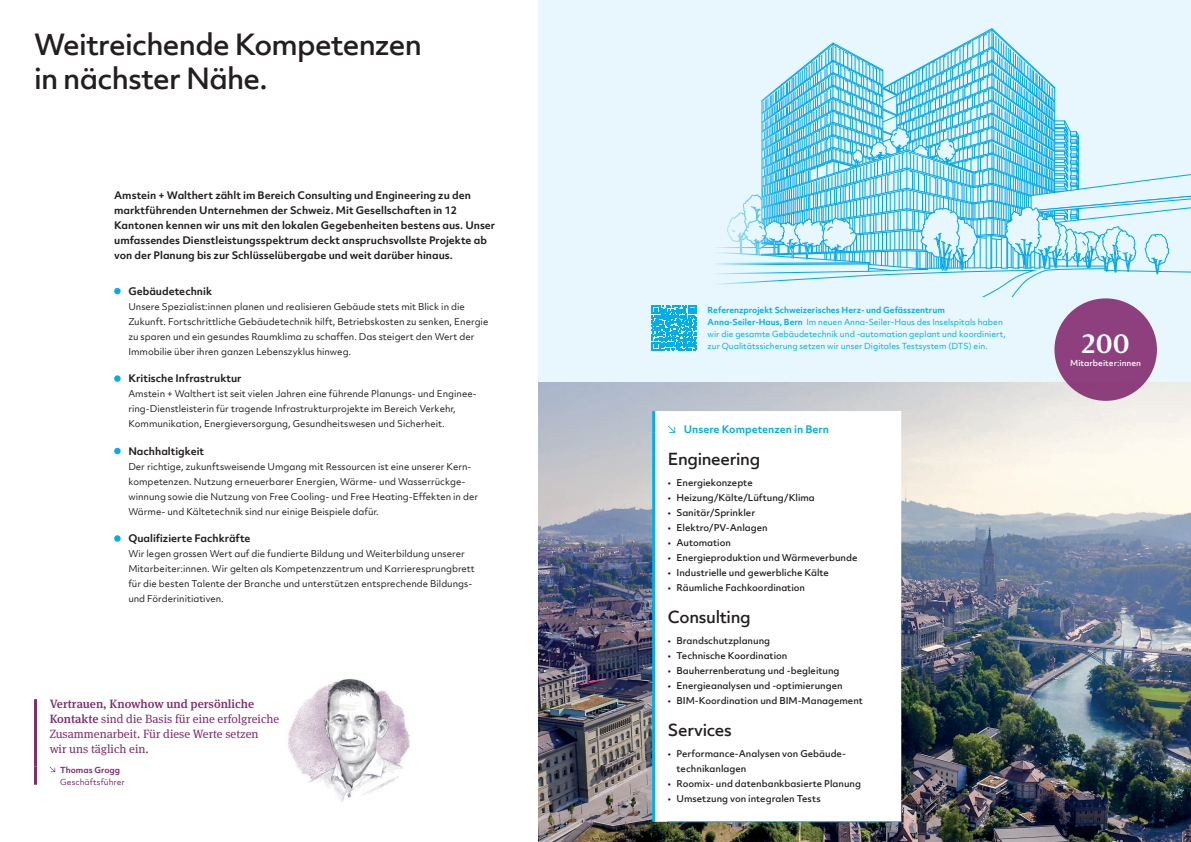
<style>
.page{position:relative;width:1191px;height:842px;background:#fff}
.page>*{position:absolute;margin:0;border:0;box-sizing:border-box;transform-origin:0 0}
.t1{font:500 28px/33.6px "Objektiv Mk 2";letter-spacing:-.025em;color:#231f20}
.t2{font:500 28px "Meta Serif OT";color:#fff}
.t3{font:500 16px "Objektiv Mk 2";letter-spacing:-.025em;color:#231f20}
.t4{font:12px/15px "Meta Serif OT";color:#832c6f}
.t5{font:700 10px/15px "Objektiv Mk 2";color:#231f20}
.t6{font:700 10px "Objektiv Mk 2";color:#00aeef}
.t7{font:9px/15px "Objektiv Mk 2";color:#231f20}
.t8{font:500 9px/15px "Objektiv Mk 2";color:#231f20}
.t9{font:8px/12px "Objektiv Mk 2";color:#00aeef}
.t10{font:500 8px "Objektiv Mk 2";color:#fff}
.t11{font:8px "Objektiv Mk 2";color:#832c6f}
.t12{font:700 8px "Objektiv Mk 2";color:#832c6f}
.s1{font-weight:500}
.s2{font-weight:700}
</style>
<div class="page">
<div style="left:539px;top:0;width:652px;height:842px;background:#e8f6fd"></div>
<img style="left:288px;top:679px;width:121px;height:123px">
<hr style="left:34px;top:699px;width:3px;height:68px;background:#832c6f">
<hr style="left:34px;top:767px;width:3px;height:18px;background:#832c6f">
<svg style="left:50px;top:767px;width:5px;height:5px"></svg>
<div style="left:114px;top:288px;width:7px;height:6px;background:#00aeef;border-radius:50%"></div>
<div style="left:114px;top:375px;width:7px;height:7px;background:#00aeef;border-radius:50%"></div>
<div style="left:114px;top:448px;width:7px;height:6px;background:#00aeef;border-radius:50%"></div>
<svg style="left:114px;top:535px;width:7px;height:7px"></svg>
<svg style="left:651px;top:305px;width:45px;height:45px"></svg>
<svg style="left:715px;top:28px;width:476px;height:269px"></svg>
<img style="left:539px;top:383px;width:652px;height:459px">
<div style="left:1054px;top:298px;width:103px;height:103px;background:#8d407d;border-radius:50%"></div>
<div style="left:655px;top:411px;width:246px;height:411px;background:#fff"></div>
<svg style="left:668px;top:822px;width:16px;height:1px"></svg>
<hr style="left:684px;top:822px;width:217px;height:1px;background:#00aeef">
<hr style="left:652px;top:411px;width:3px;height:22px;background:#00aeef">
<hr style="left:652px;top:433px;width:3px;height:46px;background:#00aeef">
<hr style="left:652px;top:479px;width:3px;height:112px;background:#00aeef">
<hr style="left:652px;top:591px;width:3px;height:46px;background:#00aeef">
<hr style="left:652px;top:637px;width:3px;height:67px;background:#00aeef">
<hr style="left:652px;top:704px;width:3px;height:46px;background:#00aeef">
<hr style="left:652px;top:750px;width:3px;height:72px;background:#00aeef">
<svg style="left:668px;top:426px;width:7px;height:7px"></svg>
<h1 class="t1" style="left:34px;top:28px;width:389px">Weitreichende Kompetenzen in nächster Nähe.</h1>
<p class="t5" style="left:114px;top:188px;width:383px">Amstein + Walthert zählt im Bereich Consulting und Engineering zu den marktführenden Unternehmen der Schweiz. Mit Gesellschaften in 12<br>Kantonen kennen wir uns mit den lokalen Gegebenheiten bestens aus. Unser umfassendes Dienstleistungsspektrum deckt anspruchsvollste Projekte ab von der Planung bis zur Schlüsselübergabe und weit darüber hinaus.</p>
<p class="t5" style="left:128px;top:283px;width:85px">Gebäudetechnik</p>
<p class="t7" style="left:128px;top:299px;width:361px">Unsere Spezialist:innen planen und realisieren Gebäude stets mit Blick in die Zukunft. Fortschrittliche Gebäudetechnik hilft, Betriebskosten zu senken, Energie zu sparen und ein gesundes Raumklima zu schaffen. Das steigert den Wert der Immobilie über ihren ganzen Lebenszyklus hinweg.</p>
<p class="t5" style="left:128px;top:371px;width:115px">Kritische Infrastruktur</p>
<p class="t7" style="left:128px;top:386px;width:350px">Amstein + Walthert ist seit vielen Jahren eine führende Planungs- und Enginee&shy;ring-Dienstleisterin für tragende Infrastrukturprojekte im Bereich Verkehr,<br>Kommunikation, Energieversorgung, Gesundheitswesen und Sicherheit.</p>
<p class="t5" style="left:128px;top:443px;width:77px">Nachhaltigkeit</p>
<p class="t7" style="left:128px;top:459px;width:351px">Der richtige, zukunftsweisende Umgang mit Ressourcen ist eine unserer Kern&shy;kompetenzen. Nutzung erneuerbarer Energien, Wärme- und Wasserrückge&shy;winnung sowie die Nutzung von Free Cooling- und Free Heating-Effekten in der Wärme- und Kältetechnik sind nur einige Beispiele dafür.</p>
<p class="t5" style="left:128px;top:531px;width:124px">Qualifizierte Fachkräfte</p>
<p class="t7" style="left:128px;top:546px;width:348px">Wir legen grossen Wert auf die fundierte Bildung und Weiterbildung unserer Mitarbeiter:innen. Wir gelten als Kompetenzzentrum und Karrieresprungbrett für die besten Talente der Branche und unterstützen entsprechende Bildungs&shy;und Förderinitiativen.</p>
<h3 class="t4" style="left:50px;top:697px;width:231px"><span class="s1">Vertrauen, Knowhow und persönliche Kontakte</span> sind die Basis für eine erfolgreiche Zusammenarbeit. Für diese Werte setzen<br>wir uns täglich ein.</h3>
<p class="t12" style="left:60px;top:764px;width:61px">Thomas Grogg</p>
<p class="t11" style="left:60px;top:776px;width:66px">Geschäftsführer</p>
<p class="t9" style="left:707px;top:304px;width:299px"><span class="s2">Referenzprojekt Schweizerisches Herz- und Gefässzentrum Anna-Seiler-Haus, Bern</span> Im neuen Anna-Seiler-Haus des Inselspitals haben wir die gesamte Gebäudetechnik und -automation geplant und koordiniert, zur Qualitätssicherung setzen wir unser Digitales Testsystem (DTS) ein.</p>
<p class="t6" style="left:684px;top:422px;width:147px">Unsere Kompetenzen in Bern</p>
<h2 class="t3" style="left:668px;top:448px;width:94px">Engineering</h2>
<p class="t8" style="left:668px;top:475px;width:86px">• Energiekonzepte</p>
<p class="t8" style="left:668px;top:490px;width:148px">• Heizung/Kälte/Lüftung/Klima</p>
<p class="t8" style="left:668px;top:505px;width:89px">• Sanitär/Sprinkler</p>
<p class="t8" style="left:668px;top:520px;width:101px">• Elektro/PV-Anlagen</p>
<p class="t8" style="left:668px;top:535px;width:65px">• Automation</p>
<p class="t8" style="left:668px;top:550px;width:191px">• Energieproduktion und Wärmeverbunde</p>
<p class="t8" style="left:668px;top:565px;width:162px">• Industrielle und gewerbliche Kälte</p>
<p class="t8" style="left:668px;top:580px;width:139px">• Räumliche Fachkoordination</p>
<h2 class="t3" style="left:668px;top:606px;width:84px">Consulting</h2>
<p class="t8" style="left:668px;top:633px;width:104px">• Brandschutzplanung</p>
<p class="t8" style="left:668px;top:648px;width:121px">• Technische Koordination</p>
<p class="t8" style="left:668px;top:663px;width:173px">• Bauherrenberatung und -begleitung</p>
<p class="t8" style="left:668px;top:678px;width:176px">• Energieanalysen und -optimierungen</p>
<p class="t8" style="left:668px;top:693px;width:196px">• BIM-Koordination und BIM-Management</p>
<h2 class="t3" style="left:668px;top:719px;width:65px">Services</h2>
<p class="t8" style="left:676px;top:746px;width:171px;text-indent:-9px">• Performance-Analysen von Gebäude&shy;technikanlagen</p>
<p class="t8" style="left:668px;top:776px;width:194px">• Roomix- und datenbankbasierte Planung</p>
<p class="t8" style="left:668px;top:791px;width:154px">• Umsetzung von integralen Tests</p>
<h1 class="t2" style="left:1081px;top:325px;width:50px">200</h1>
<p class="t10" style="left:1070px;top:357px;width:72px">Mitarbeiter:innen</p>
</div>
